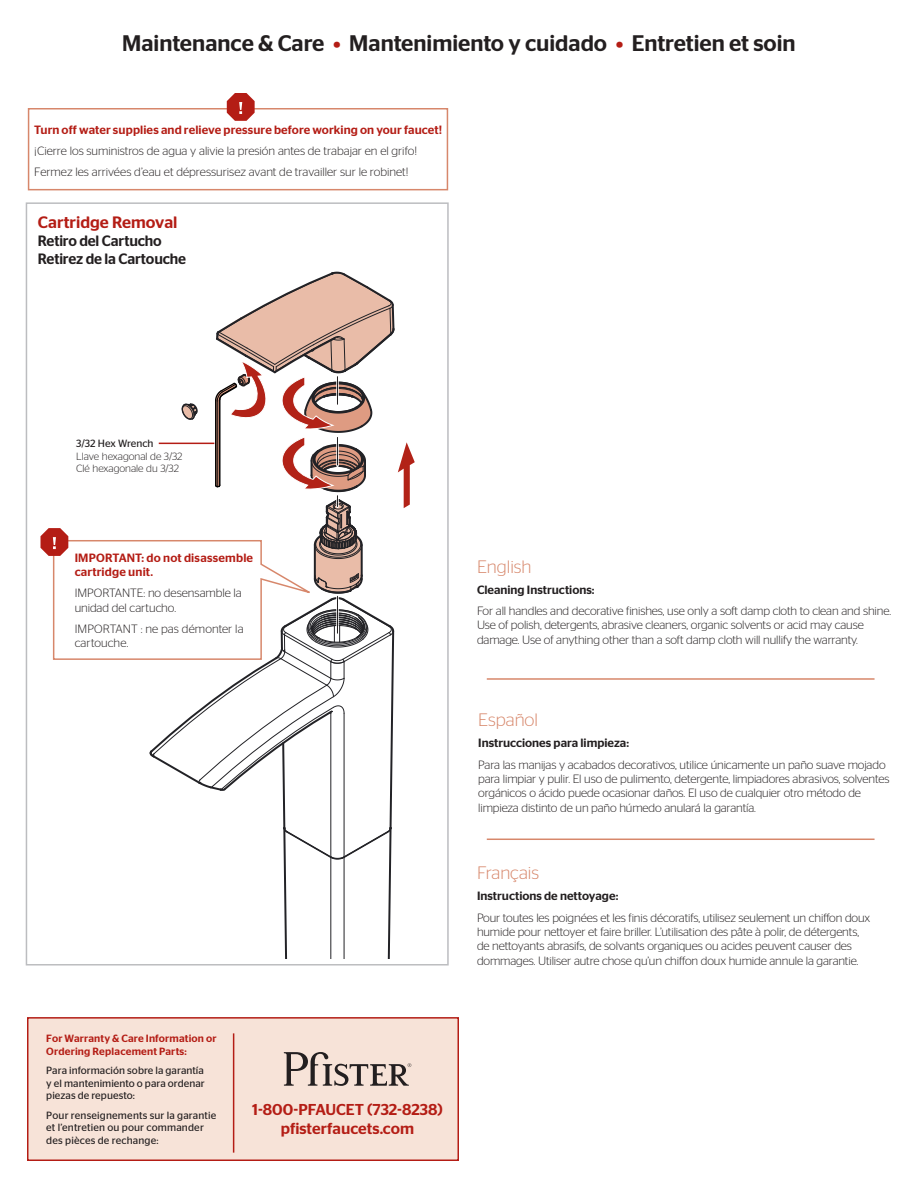
<style>
.page{position:relative;width:918px;height:1188px;background:#fff}
.page>*{position:absolute;margin:0;border:0;box-sizing:border-box;transform-origin:0 0}
.t1{font:500 22.5px "Stag Sans";letter-spacing:-.005em;color:#231f20}
.t2{font:300 18px "Stag Sans";color:#d7876b}
.t3{font:500 16.5px "Stag Sans";color:#b41d15}
.t4{font:500 15.75px "Stag Sans";color:#b41d15}
.t5{font:500 15px/18px "Stag Sans";letter-spacing:-.01em;color:#231f20}
.t6{font:300 12px/14.4px "Stag Sans";letter-spacing:-.01em;color:#231f20}
.t7{font:500 12px/14.4px "Stag Sans";letter-spacing:.01em;color:#b41d15}
.t8{font:500 12px "Stag Sans";color:#231f20}
.t9{font:300 12px/14.4px "Stag Sans";letter-spacing:.01em;color:#231f20}
.t10{font:10.5px/12.6px "Stag Sans";letter-spacing:.01em;color:#231f20;text-align:justify}
.t11{font:500 10.5px/12.6px "Stag Sans";letter-spacing:.02em;color:#b41d15}
.t12{font:300 10.5px "Stag Sans";color:#231f20}
.s1{color:#b41d15}
</style>
<div class="page">
<div style="left:26px;top:202px;width:423px;height:764px;border:2px solid #bcbdc0"></div>
<svg style="left:41px;top:271px;width:374px;height:687px"></svg>
<div style="left:27px;top:1017px;width:432px;height:144px;background:#f7e3d8;border:2px solid #b41d15"></div>
<hr style="left:233px;top:1033px;width:1px;height:120px;background:#b41d15">
<svg style="left:284px;top:1052px;width:127px;height:34px"></svg>
<hr style="left:487px;top:678px;width:388px;height:2px;background:#d7876b">
<hr style="left:487px;top:839px;width:388px;height:1px;background:#d7876b">
<div style="left:28px;top:108px;width:420px;height:82px;background:#fff;border:2px solid #d7876b"></div>
<svg style="left:227px;top:93px;width:28px;height:28px"></svg>
<p class="t1" style="left:122px;top:30px;width:675px">Maintenance &amp; Care <span class="s1">•</span> Mantenimiento y cuidado <span class="s1">•</span> Entretien et soin</p>
<p class="t7" style="left:34px;top:123px;width:409px">Turn off water supplies and relieve pressure before working on your faucet!</p>
<p class="t6" style="left:34px;top:144px;width:384px">¡Cierre los suministros de agua y alivie la presión antes de trabajar en el grifo!</p>
<p class="t6" style="left:34px;top:165px;width:376px">Fermez les arrivées d’eau et dépressurisez avant de travailler sur le robinet!</p>
<p class="t3" style="left:38px;top:213px;width:141px">Cartridge Removal</p>
<p class="t5" style="left:38px;top:232px;width:150px">Retiro del Cartucho<br>Retirez de la Cartouche</p>
<p class="t10" style="left:76px;top:437px;width:79px">3/32 Hex Wrench</p>
<p class="t12" style="left:76px;top:450px;width:108px">Llave hexagonal de 3/32</p>
<p class="t12" style="left:76px;top:463px;width:104px">Clé hexagonale du 3/32</p>
<p class="t7" style="left:75px;top:550px;width:180px">IMPORTANT: do not disassemble cartridge unit.</p>
<p class="t6" style="left:75px;top:586px;width:169px">IMPORTANTE: no desensamble la unidad del cartucho.</p>
<p class="t9" style="left:75px;top:621px;width:170px">IMPORTANT : ne pas démonter la cartouche.</p>
<p class="t11" style="left:46px;top:1032px;width:172px">For Warranty &amp; Care Information or<br>Ordering Replacement Parts:</p>
<p class="t10" style="left:46px;top:1064px;width:160px">Para información sobre la garantía y el mantenimiento o para ordenar piezas de repuesto:</p>
<p class="t10" style="left:46px;top:1109px;width:172px;text-align:left">Pour renseignements sur la garantie et l’entretien ou pour commander des pièces de rechange:</p>
<p class="t4" style="left:252px;top:1101px;width:192px">1-800-PFAUCET (732-8238)</p>
<p class="t4" style="left:281px;top:1119px;width:135px">pfisterfaucets.com</p>
<p class="t2" style="left:477px;top:557px;width:56px">English</p>
<p class="t8" style="left:477px;top:583px;width:119px">Cleaning Instructions:</p>
<p class="t6" style="left:477px;top:604px;width:416px">For all handles and decorative finishes, use only a soft damp cloth to clean and shine.<br>Use of polish, detergents, abrasive cleaners, organic solvents or acid may cause damage. Use of anything other than a soft damp cloth will nullify the warranty.</p>
<p class="t2" style="left:478px;top:710px;width:61px">Español</p>
<p class="t8" style="left:478px;top:736px;width:152px">Instrucciones para limpieza:</p>
<p class="t6" style="left:478px;top:757px;width:413px">Para las manijas y acabados decorativos, utilice únicamente un paño suave mojado para limpiar y pulir. El uso de pulimento, detergente, limpiadores abrasivos, solventes orgánicos o ácido puede ocasionar daños. El uso de cualquier otro método de limpieza distinto de un paño húmedo anulará la garantía.</p>
<p class="t2" style="left:477px;top:863px;width:64px">Français</p>
<p class="t8" style="left:477px;top:889px;width:143px">Instructions de nettoyage:</p>
<p class="t6" style="left:477px;top:910px;width:395px">Pour toutes les poignées et les finis décoratifs, utilisez seulement un chiffon doux humide pour nettoyer et faire briller. L’utilisation des pâte à polir, de détergents, de nettoyants abrasifs, de solvants organiques ou acides peuvent causer des dommages. Utiliser autre chose qu’un chiffon doux humide annule la garantie.</p>
</div>
